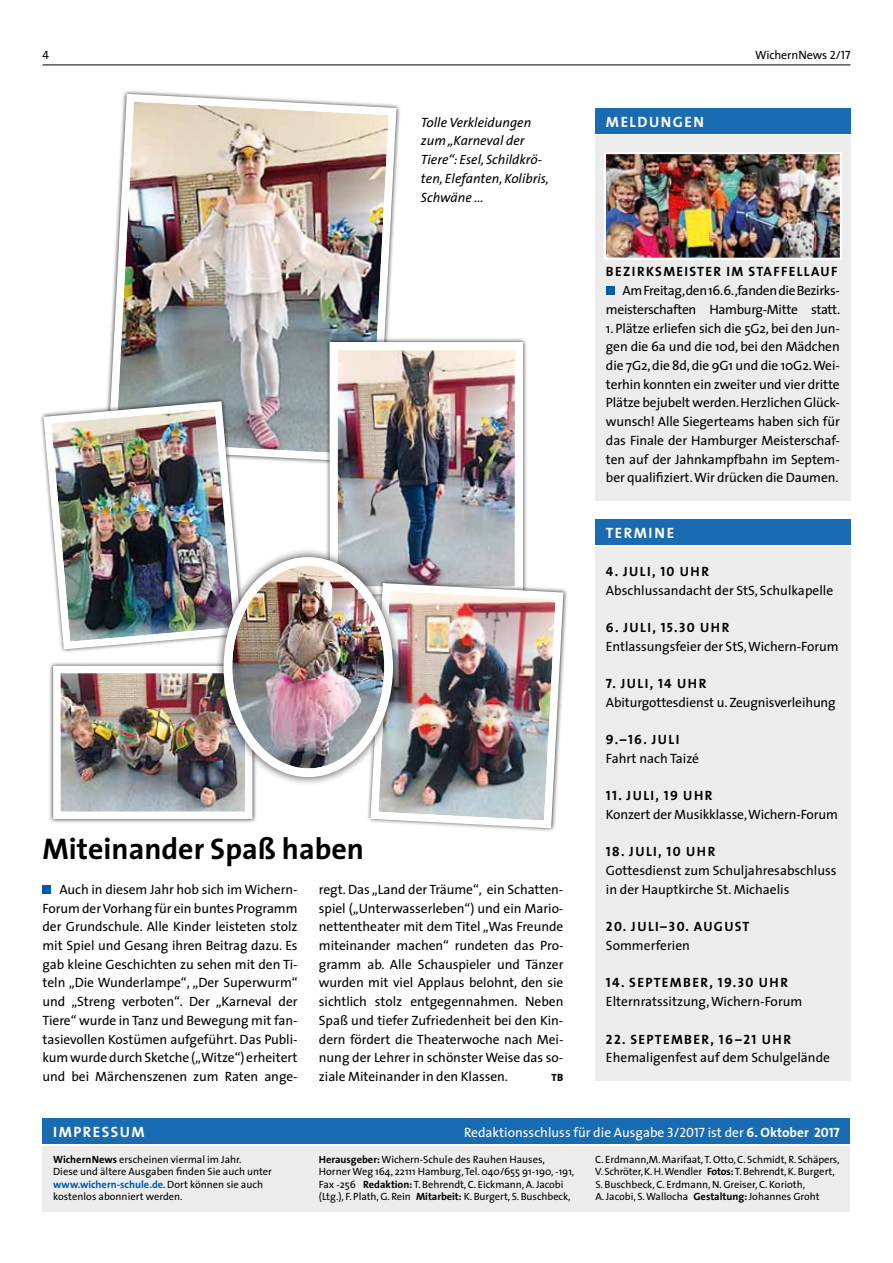
<style>
.page{position:relative;width:893px;height:1263px;background:#fff}
.page>*{position:absolute;margin:0;border:0;box-sizing:border-box;transform-origin:0 0}
.t1{font:700 30px "The Sans";color:#000}
.t2{font:15px "The Sans Bold Caps";letter-spacing:.1em;color:#fff}
.t3{font:13.5px/18.8px "The Sans";letter-spacing:-.005em;color:#000;text-align:justify}
.t4{font:13.5px "The Sans Bold Caps";letter-spacing:.1em;color:#000}
.t5{font:italic 13.5px/18.8px "The Sans";color:#000}
.t6{font:13.5px/18.8px "The Sans";letter-spacing:-.025em;color:#000;text-align:right}
.t7{font:13.5px "The Sans";color:#fff}
.t8{font:12px "The Sans";letter-spacing:-.01em;color:#000}
.t9{font:12px "The Sans Caps";color:#000}
.t10{font:10.5px/12px "The Sans";color:#000}
.t11{font:800 10.5px "The Sans";color:#000}
.s1{font-family:"The Sans Caps"}
.s2{font-weight:700}
.s3{font-weight:700;color:#005ba9}
.s4{font-family:"The Sans Bold Caps"}
</style>
<div class="page">
<div style="left:595px;top:136px;width:255px;height:365px;background:#ececec"></div>
<div style="left:43px;top:1146px;width:807px;height:66px;background:#ececec"></div>
<div style="left:43px;top:1118px;width:807px;height:26px;background:#1a6cb2"></div>
<hr style="left:43px;top:65px;width:807px;height:1px;background:#000">
<div style="left:595px;top:520px;width:255px;height:25px;background:#1a6cb2"></div>
<div style="left:595px;top:547px;width:255px;height:534px;background:#ececec"></div>
<div style="left:43px;top:885px;width:8px;height:9px;background:#005ba9"></div>
<img style="left:604px;top:152px;width:238px;height:108px">
<img style="left:49px;top:662px;width:207px;height:161px">
<img style="left:107px;top:90px;width:293px;height:374px">
<div style="left:606px;top:287px;width:8px;height:8px;background:#005ba9"></div>
<div style="left:595px;top:108px;width:255px;height:26px;background:#1a6cb2"></div>
<img style="left:325px;top:338px;width:202px;height:241px">
<img style="left:367px;top:579px;width:200px;height:252px">
<img style="left:40px;top:397px;width:206px;height:255px">
<div style="left:215px;top:548px;width:187px;height:238px;background:#000;opacity:.75"></div>
<img style="left:232px;top:566px;width:152px;height:202px">
<div style="left:224px;top:557px;width:169px;height:220px;border:9px solid #fff;border-radius:50%"></div>
<p class="t9" style="left:43px;top:45px;width:8px">4</p>
<p class="t8" style="left:755px;top:45px;width:97px">WichernNews <span class="s1">2/17</span></p>
<p class="t5" style="left:421px;top:112px;width:112px">Tolle Verkleidungen</p>
<p class="t2" style="left:606px;top:109px;width:99px">MELDUNGEN</p>
<p class="t5" style="left:421px;top:131px;width:129px">zum „Karneval der<br>Tiere“: Esel, Schildkrö&shy;ten, Elefanten, Kolibris,<br>Schwäne ...</p>
<h1 class="t1" style="left:43px;top:824px;width:323px">Miteinander Spaß haben</h1>
<p class="t3" style="left:319px;top:879px;width:246px">regt. Das „Land der Träume“, ein Schatten&shy;spiel („Unterwasserleben“) und ein Mario&shy;nettentheater mit dem Titel „Was Freunde miteinander machen“ rundeten das Pro&shy;gramm ab. Alle Schauspieler und Tänzer wurden mit viel Applaus belohnt, den sie sichtlich stolz entgegennahmen. Neben Spaß und tiefer Zufriedenheit bei den Kin&shy;dern fördert die Theaterwoche nach Mei&shy;nung der Lehrer in schönster Weise das so&shy;ziale Miteinander in den Klassen.</p>
<p class="t3" style="left:43px;top:879px;width:257px;text-indent:17px">Auch in diesem Jahr hob sich im Wichern-Forum der Vorhang für ein buntes Programm der Grundschule. Alle Kinder leisteten stolz mit Spiel und Gesang ihren Beitrag dazu. Es gab kleine Geschichten zu sehen mit den Ti&shy;teln „Die Wunderlampe“, „Der Superwurm“ und „Streng verboten“. Der „Karneval der Tiere“ wurde in Tanz und Bewegung mit fan&shy;tasievollen Kostümen aufgeführt. Das Publi&shy;kum wurde durch Sketche („Witze“) erheitert und bei Märchenszenen zum Raten ange-</p>
<p class="t11" style="left:551px;top:1068px;width:12px">tb</p>
<p class="t4" style="left:606px;top:261px;width:233px">BEZIRKSMEISTER IM STAFFELLAUF</p>
<p class="t6" style="left:606px;top:281px;width:236px">Am Freitag, den 16. 6. ,fanden die Bezirks&shy;meisterschaften Hamburg-Mitte statt.</p>
<p class="t3" style="left:606px;top:318px;width:235px">1. Plätze erliefen sich die 5G2, bei den Jun&shy;gen die 6a und die 10d, bei den Mädchen die 7G2, die 8d, die 9G1 und die 10G2. Wei&shy;terhin konnten ein zweiter und vier dritte Plätze bejubelt werden. Herzlichen Glück&shy;wunsch! Alle Siegerteams haben sich für das Finale der Hamburger Meisterschaf&shy;ten auf der Jahnkampfbahn im Septem&shy;ber qualifiziert. Wir drücken die Daumen.</p>
<p class="t2" style="left:606px;top:521px;width:70px">TERMINE</p>
<p class="t4" style="left:606px;top:560px;width:105px">4. JULI, 10 UHR</p>
<p class="t3" style="left:606px;top:580px;width:229px">Abschlussandacht der StS, Schulkapelle</p>
<p class="t4" style="left:606px;top:616px;width:125px">6. JULI, 15.30 UHR</p>
<p class="t3" style="left:606px;top:636px;width:234px">Entlassungsfeier der StS, Wichern-Forum</p>
<p class="t4" style="left:606px;top:672px;width:102px">7. JULI, 14 UHR</p>
<p class="t3" style="left:606px;top:692px;width:231px">Abiturgottesdienst u. Zeugnisverleihung</p>
<p class="t4" style="left:606px;top:728px;width:75px">9.–16. JULI</p>
<p class="t3" style="left:606px;top:748px;width:95px">Fahrt nach Taizé</p>
<p class="t4" style="left:606px;top:784px;width:108px">11. JULI, 19 UHR</p>
<p class="t3" style="left:606px;top:805px;width:234px">Konzert der Musikklasse, Wichern-Forum</p>
<p class="t4" style="left:606px;top:841px;width:111px">18. JULI, 10 UHR</p>
<p class="t3" style="left:606px;top:861px;width:232px">Gottesdienst zum Schuljahresabschluss in der Hauptkirche St. Michaelis</p>
<p class="t4" style="left:606px;top:915px;width:145px">20. JULI–30. AUGUST</p>
<p class="t3" style="left:606px;top:936px;width:86px">Sommerferien</p>
<p class="t4" style="left:606px;top:971px;width:184px">14. SEPTEMBER, 19.30 UHR</p>
<p class="t3" style="left:606px;top:992px;width:198px">Elternratssitzung, Wichern-Forum</p>
<p class="t4" style="left:606px;top:1028px;width:187px">22. SEPTEMBER, 16–21 UHR</p>
<p class="t3" style="left:606px;top:1048px;width:226px">Ehemaligenfest auf dem Schulgelände</p>
<p class="t2" style="left:53px;top:1119px;width:92px">IMPRESSUM</p>
<p class="t10" style="left:53px;top:1153px;width:220px"><span class="s2">Wichern News</span> erscheinen viermal im Jahr.<br>Diese und ältere Ausgaben finden Sie auch unter <span class="s3">www.wichern-schule.de</span>. Dort können sie auch kostenlos abonniert werden.</p>
<p class="t7" style="left:464px;top:1121px;width:377px">Redaktionsschluss für die Ausgabe <span class="s1">3/2017</span> ist der <span class="s4">6.</span> <span class="s2">Oktober</span> <span class="s4">2017</span></p>
<p class="t10" style="left:319px;top:1153px;width:257px"><span class="s2">Herausgeber:</span>Wichern-Schule des Rauhen Hauses, Horner Weg 164, 22111 Hamburg, Tel. 040/655 91-190, -191, Fax -256 <span class="s2">Redaktion:</span> T. Behrendt, C. Eickmann, A. Jacobi (Ltg.), F. Plath, G. Rein <span class="s2">Mitarbeit:</span> K. Burgert, S. Buschbeck,</p>
<p class="t10" style="left:595px;top:1153px;width:246px">C. Erdmann,M. Marifaat, T. Otto, C. Schmidt, R. Schäpers, V. Schröter, K. H. Wendler <span class="s2">Fotos:</span>T. Behrendt, K. Burgert, S. Buschbeck, C. Erdmann, N. Greiser, C. Korioth,<br>A. Jacobi, S. Wallocha <span class="s2">Gestaltung:</span>Johannes Groht</p>
</div>
